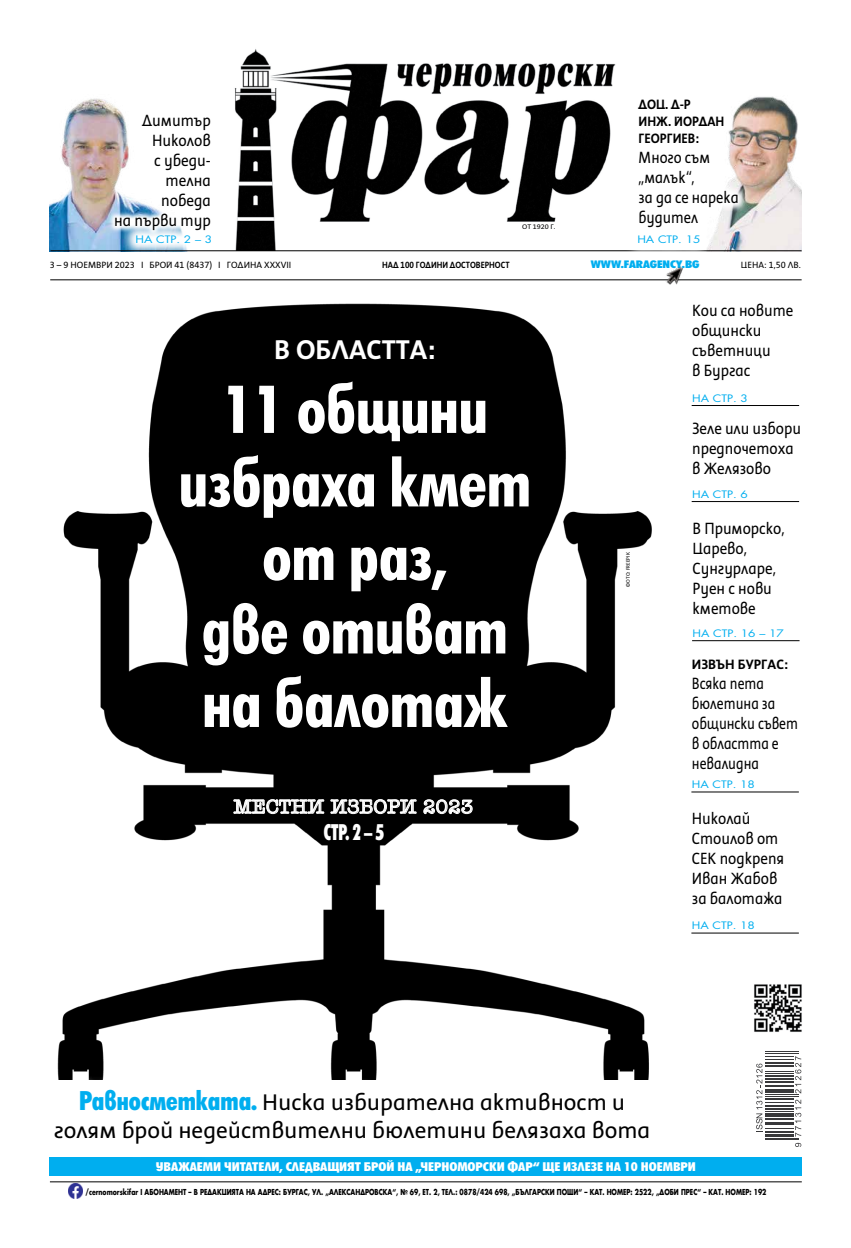
<style>
.page{position:relative;width:851px;height:1248px;background:#fff}
.page>*{position:absolute;margin:0;border:0;box-sizing:border-box;transform-origin:0 0}
.t1{font:700 62.5px/73.5px "SP Futur ML Cond";color:#fff;text-align:center}
.t2{font:700 30px "SP Novelty ML";color:#fff}
.t3{font:25px/28px "SP Novelty ML";color:#000;text-align:center}
.t4{font:800 21px "SP Futur ML Cond";color:#fff;scale:.75 1}
.t5{font:500 20px "SP American Typewriter ML";color:#fff}
.t6{font:18px/20px "SP Novelty ML";color:#000;scale:.9 1}
.t7{font:18px/20px "SP Novelty ML";color:#000;scale:.82 1}
.t8{font:18px/20px "SP Novelty ML";color:#000;text-align:right;scale:.91 1}
.t9{font:18px/20px "SP Novelty ML";color:#000;scale:.87 1}
.t10{font:700 15px/17px "SP Novelty ML";color:#000;scale:.93 1}
.t11{font:700 15px "SP Novelty ML";color:#000}
.t12{font:800 11.6px "SP Futur ML Cond";color:#fff;scale:1.2 1}
.t13{font:10px "SP Futur ML";color:#00aeef;scale:1.2 1}
.t14{font:10px "SP Novelty ML";color:#000}
.t15{font:700 10px "SP Novelty ML";color:#000;scale:.9 1}
.t16{font:800 10px "SP Futur ML Cond";color:#00aeef;scale:1.25 1}
.t17{font:700 8px "SP Futur ML";color:#000;scale:.77 1}
.t18{font:7.3px "SP Novelty ML";color:#000;scale:1.09 1}
.t19{font:5.6px "SP Novelty ML";color:#000}
.s1{font-family:"SP Futur ML Cond";font-weight:800;color:#00aeef}
</style>
<div class="page">
<img style="left:57px;top:303px;width:595px;height:771px">
<img style="left:50px;top:98px;width:72px;height:152px">
<img style="left:714px;top:96px;width:86px;height:154px">
<svg style="left:122px;top:237px;width:103px;height:15px"></svg>
<img style="left:754px;top:984px;width:48px;height:48px">
<div style="left:49px;top:1156px;width:752px;height:19px;background:#00aeef"></div>
<hr style="left:691px;top:405px;width:108px;height:1px;background:#000">
<hr style="left:691px;top:501px;width:108px;height:1px;background:#000">
<hr style="left:692px;top:640px;width:107px;height:1px;background:#000">
<hr style="left:691px;top:791px;width:107px;height:1px;background:#000">
<hr style="left:691px;top:932px;width:107px;height:1px;background:#000">
<img style="left:234px;top:49px;width:382px;height:201px">
<hr style="left:50px;top:279px;width:751px;height:1px;background:#000">
<hr style="left:50px;top:250px;width:751px;height:1px;background:#000">
<img style="left:662px;top:266px;width:24px;height:19px">
<hr style="left:765px;top:1139px;width:34px;height:1px;background:#39393b">
<hr style="left:765px;top:1137px;width:34px;height:1px;background:#39393b">
<hr style="left:765px;top:1052px;width:34px;height:1px;background:#39393b">
<hr style="left:765px;top:1050px;width:34px;height:1px;background:#39393b">
<svg style="left:795px;top:1142px;width:6px;height:4px"></svg>
<svg style="left:756px;top:1056px;width:45px;height:80px"></svg>
<hr style="left:50px;top:1181px;width:751px;height:1px;background:#000">
<img style="left:68px;top:1183px;width:15px;height:14px">
<div style="left:623px;top:221px;width:91px;height:37px;background:#fff"></div>
<div style="left:628px;top:90px;width:119px;height:147px;background:#fff"></div>
<div style="left:40px;top:1074px;width:623px;height:84px;background:#fff"></div>
<img style="left:108px;top:107px;width:75px;height:130px">
<svg style="left:233px;top:799px;width:91px;height:15px"></svg>
<svg style="left:330px;top:799px;width:87px;height:15px"></svg>
<svg style="left:423px;top:799px;width:49px;height:15px"></svg>
<p class="t8" style="left:114px;top:110px;width:108px">Димитър<br>Николов<br>с убеди&shy;телна победа<br>на първи тур</p>
<p class="t13" style="left:135px;top:232px;width:65px">НА СТР. 2 – 3</p>
<p class="t18" style="left:522px;top:222px;width:32px">ОТ 1920 Г.</p>
<p class="t10" style="left:638px;top:96px;width:94px">ДОЦ. Д-Р<br>ИНЖ. ЙОРДАН<br>ГЕОРГИЕВ:</p>
<p class="t9" style="left:638px;top:147px;width:117px">Много съм „малък“,<br>за да се нарека будител</p>
<p class="t13" style="left:637px;top:232px;width:54px">НА СТР. 15</p>
<p class="t14" style="left:50px;top:258px;width:243px">3 – 9 НОЕМВРИ 2023 I БРОЙ 41 (8437) I ГОДИНА XXXVII</p>
<p class="t15" style="left:382px;top:258px;width:143px">НАД 100 ГОДИНИ ДОСТОВЕРНОСТ</p>
<p class="t16" style="left:590px;top:257px;width:88px">WWW.FARAGENCY.BG</p>
<p class="t14" style="left:740px;top:258px;width:62px">ЦЕНА: 1,50 ЛВ.</p>
<p class="t2" style="left:274px;top:332px;width:163px">В ОБЛАСТТА:</p>
<p class="t1" style="left:179px;top:369px;width:353px">11 общини избраха кмет от раз,<br>две отиват на балотаж</p>
<p class="t5" style="left:233px;top:792px;width:241px">МЕСТНИ ИЗБОРИ 2023</p>
<p class="t4" style="left:324px;top:816px;width:81px">СТР. 2 – 5</p>
<p class="t19" style="left:624px;top:586px;width:36px;rotate:-90deg">ФОТО: FREEPIK</p>
<p class="t6" style="left:692px;top:300px;width:114px">Кои са новите общински съветници<br>в Бургас</p>
<p class="t13" style="left:692px;top:390px;width:48px">НА СТР. 3</p>
<p class="t6" style="left:692px;top:418px;width:122px">Зеле или избори предпочетоха в Желязово</p>
<p class="t13" style="left:692px;top:486px;width:48px">НА СТР. 6</p>
<p class="t6" style="left:692px;top:517px;width:104px">В Приморско,<br>Царево,<br>Сунгурларе,<br>Руен с нови кметове</p>
<p class="t13" style="left:692px;top:625px;width:78px">НА СТР. 16 – 17</p>
<p class="t11" style="left:691px;top:655px;width:98px">ИЗВЪН БУРГАС:</p>
<p class="t7" style="left:691px;top:672px;width:131px">Всяка пета бюлетина за общински съвет в областта е невалидна</p>
<p class="t13" style="left:691px;top:776px;width:54px">НА СТР. 18</p>
<p class="t6" style="left:691px;top:807px;width:104px">Николай<br>Стоилов от<br>СЕК подкрепя<br>Иван Жабов за балотажа</p>
<p class="t13" style="left:691px;top:917px;width:54px">НА СТР. 18</p>
<p class="t3" style="left:54px;top:1087px;width:598px"><span class="s1">Равносметката.</span> Ниска избирателна активност и голям брой недействителни бюлетини белязаха вота</p>
<p class="t12" style="left:156px;top:1157px;width:451px">УВАЖАЕМИ ЧИТАТЕЛИ, СЛЕДВАЩИЯТ БРОЙ НА „ЧЕРНОМОРСКИ ФАР“ ЩЕ ИЗЛЕЗЕ НА 10 НОЕМВРИ</p>
<p class="t17" style="left:85px;top:1185px;width:885px">/cernomorskifar I АБОНАМЕНТ – В РЕДАКЦИЯТА НА АДРЕС: БУРГАС, УЛ. „АЛЕКСАНДРОВСКА“, № 69, ЕТ. 2, ТЕЛ.: 0878/424 698, „БЪЛГАРСКИ ПОЩИ“ – КАТ. НОМЕР: 2522, „ДОБИ ПРЕС“ – КАТ. НОМЕР: 192</p>
</div>
